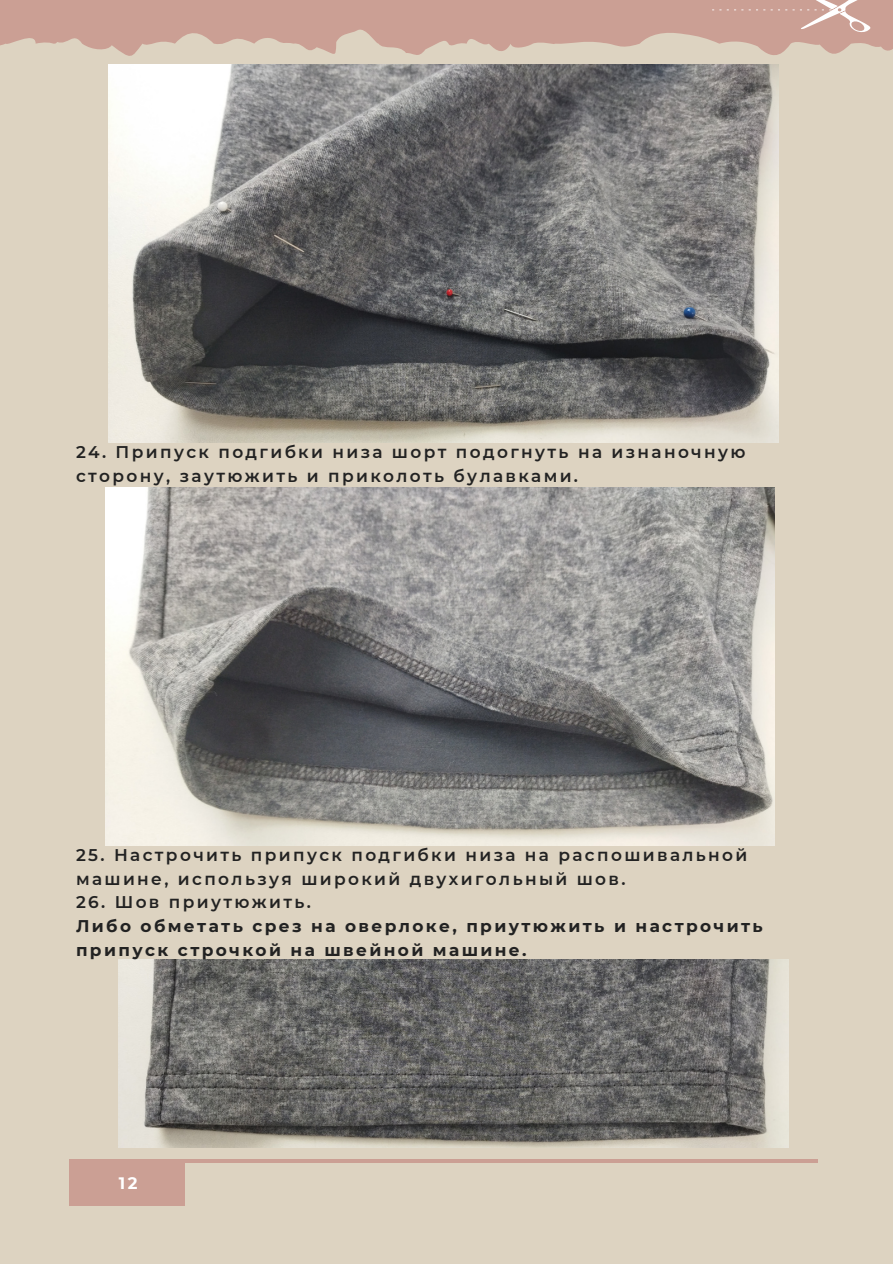
<style>
.page{position:relative;width:893px;height:1264px;background:#fff}
.page>*{position:absolute;margin:0;border:0;box-sizing:border-box;transform-origin:0 0}
.t1{font:600 16.95px/23.7px "Montserrat";letter-spacing:.14em;color:#222}
.t2{font:700 16.95px/23.7px "Montserrat";letter-spacing:.14em;color:#222}
.t3{font:700 16.5px "Montserrat";color:#fff}
.s1{font-weight:600}
</style>
<div class="page">
<div style="left:0;top:0;width:892px;height:1263px;background:#ddd3c1"></div>
<div style="left:70px;top:1159px;width:115px;height:46px;background:#cb9f94"></div>
<hr style="left:70px;top:1159px;width:747px;height:3px;background:#cb9f94">
<svg style="left:0;top:0;width:892px;height:56px;fill:#cb9f94"></svg>
<svg style="left:756px;top:0;width:116px;height:33px;background:#d1aba1"></svg>
<svg style="left:734px;top:9px;width:16px;height:1px"></svg>
<svg style="left:712px;top:9px;width:16px;height:1px"></svg>
<img style="left:109px;top:64px;width:669px;height:378px">
<img style="left:105px;top:488px;width:670px;height:358px">
<img style="left:119px;top:959px;width:669px;height:188px">
<p class="t1" style="left:76px;top:440px;width:671px">24. Припуск подгибки низа шорт подогнуть на изнаночную сторону, заутюжить и приколоть булавками.</p>
<h1 class="t1" style="left:76px;top:843px;width:672px">25. Настрочить припуск подгибки низа на распошивальной машине, используя широкий двухигольный шов.</h1>
<h1 class="t2" style="left:76px;top:890px;width:688px"><span class="s1">26. Шов приутюжить.<br></span>Либо обметать срез на оверлоке, приутюжить и настрочить припуск строчкой на швейной машине.</h1>
<h1 class="t3" style="left:119px;top:1172px;width:20px">12</h1>
</div>
